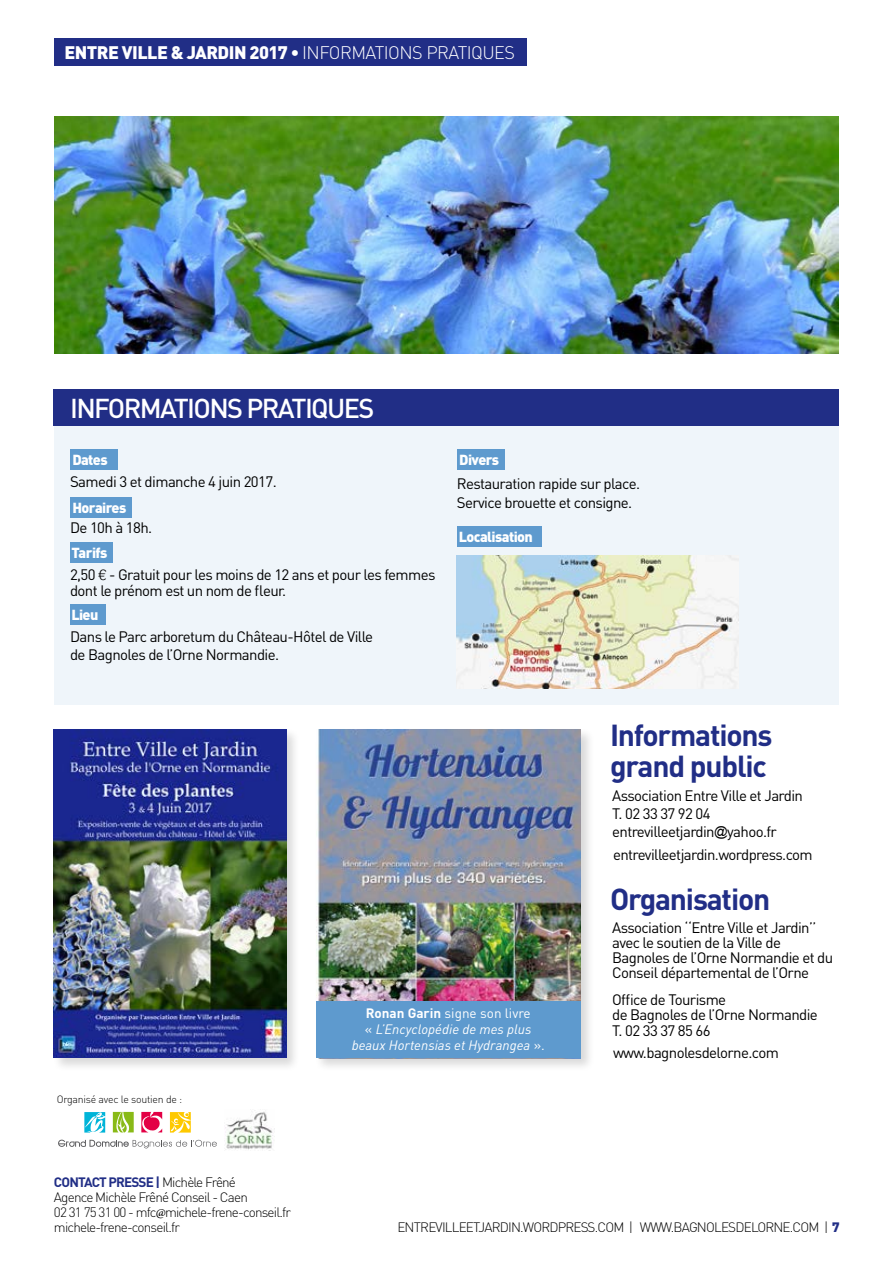
<style>
.page{position:relative;width:893px;height:1263px;background:#fff}
.page>*{position:absolute;margin:0;border:0;box-sizing:border-box;transform-origin:0 0}
.t1{font:700 30px/31.5px "DIN";letter-spacing:-.04em;color:#212e86}
.t2{font:500 27px "DIN";letter-spacing:-.06em;color:#fff}
.t3{font:900 18px "DIN";letter-spacing:-.03em;color:#fff}
.t4{font:15px/15px "DIN";letter-spacing:-.04em;color:#000}
.t5{font:900 14.4px "DIN";letter-spacing:-.04em;color:#fff}
.t6{font:300 13.5px/15px "DIN";letter-spacing:-.06em;color:#000}
.t7{font:italic 13.5px/16.2px "DIN";color:#fff;text-align:center}
.t8{font:300 10.5px "DIN";letter-spacing:-.02em;color:#000}
.s1{font-weight:300}
.s2{font-family:"Helvetica";font-weight:300}
.s3{font-family:"Arial";font-size:13.5px}
.s4{font-weight:700;color:#212e86}
.s5{font-family:"Minion Pro";font-weight:400}
.s6{font-weight:700;font-style:normal}
.s7{font-style:normal}
.s8{font-weight:900;color:#212e86}
</style>
<div class="page">
<div style="left:315px;top:727px;width:280px;height:345px;background:#000;opacity:.15"></div>
<img style="left:317px;top:729px;width:263px;height:272px">
<div style="left:54px;top:389px;width:785px;height:315px;background:#eff5fa"></div>
<div style="left:317px;top:1001px;width:264px;height:57px;background:#5e9ace"></div>
<div style="left:52px;top:727px;width:249px;height:345px;background:#000;opacity:.15"></div>
<img style="left:54px;top:729px;width:232px;height:329px">
<div style="left:54px;top:38px;width:473px;height:27px;background:#212e86"></div>
<img style="left:457px;top:555px;width:281px;height:133px">
<div style="left:70px;top:449px;width:48px;height:21px;background:#5e9ace"></div>
<div style="left:457px;top:449px;width:47px;height:21px;background:#5e9ace"></div>
<div style="left:457px;top:526px;width:85px;height:20px;background:#5e9ace"></div>
<div style="left:70px;top:497px;width:62px;height:20px;background:#5e9ace"></div>
<div style="left:70px;top:543px;width:42px;height:20px;background:#5e9ace"></div>
<div style="left:70px;top:605px;width:35px;height:20px;background:#5e9ace"></div>
<div style="left:54px;top:389px;width:785px;height:36px;background:#212e86"></div>
<img style="left:54px;top:116px;width:785px;height:238px">
<svg style="left:113px;top:1112px;width:21px;height:20px"></svg>
<svg style="left:141px;top:1112px;width:21px;height:20px"></svg>
<svg style="left:170px;top:1112px;width:21px;height:20px"></svg>
<svg style="left:84px;top:1112px;width:21px;height:20px"></svg>
<svg style="left:58px;top:1139px;width:159px;height:9px"></svg>
<img style="left:225px;top:1110px;width:48px;height:41px">
<p class="t3" style="left:64px;top:41px;width:452px">ENTRE VILLE &amp; JARDIN 2017 • <span class="s1">INFORMATIONS PRATIQUES</span></p>
<h2 class="t2" style="left:70px;top:391px;width:306px">INFORMATIONS PRATIQUES</h2>
<p class="t5" style="left:72px;top:450px;width:37px">Dates</p>
<p class="t5" style="left:459px;top:450px;width:42px">Divers</p>
<p class="t4" style="left:70px;top:474px;width:208px">Samedi 3 et dimanche 4 juin 2017.</p>
<p class="t4" style="left:70px;top:520px;width:84px">De 10h à 18h.</p>
<p class="t4" style="left:70px;top:566px;width:367px;line-height:16.5px">2,50 <span class="s2">€</span> - Gratuit pour les moins de 12 ans et pour les femmes dont le prénom est un nom de fleur.</p>
<p class="t4" style="left:70px;top:627px;width:305px;line-height:18px">Dans le Parc arboretum du Château-Hôtel de Ville de Bagnoles de l’Orne Normandie.</p>
<p class="t5" style="left:72px;top:498px;width:55px">Horaires</p>
<p class="t5" style="left:72px;top:543px;width:37px">Tarifs</p>
<p class="t5" style="left:71px;top:605px;width:29px">Lieu</p>
<p class="t4" style="left:457px;top:473px;width:185px;line-height:19.8px">Restauration rapide sur place.<br>Service brouette et consigne.</p>
<p class="t5" style="left:459px;top:527px;width:76px">Localisation</p>
<h1 class="t1" style="left:610px;top:718px;width:164px">Informations grand public</h1>
<p class="t4" style="left:612px;top:786px;width:192px;line-height:18px">Association Entre Ville et Jardin<br>T. 02 33 37 92 04 entrevilleetjardin<span class="s3">@</span>yahoo.fr</p>
<p class="t4" style="left:613px;top:847px;width:201px">entrevilleetjardin.wordpress.com</p>
<h1 class="t1" style="left:610px;top:882px;width:162px">Organisation</h1>
<p class="t8" style="left:57px;top:1093px;width:127px">Organisé avec le soutien de :</p>
<p class="t6" style="left:54px;top:1174px;width:239px"><span class="s4">CONTACT PRESSE |</span> Michèle Frêné<br>Agence Michèle Frêné Conseil - Caen<br>02 31 75 31 00 - mfc<span class="s5">@</span>michele-frene-conseil.fr michele-frene-conseil.fr</p>
<p class="t7" style="left:352px;top:1004px;width:195px"><span class="s6">Ronan Garin</span> <span class="s7">signe son livre<br>«</span> L’Encyclopédie de mes plus beaux Hortensias et Hydrangea <span class="s7">».</span></p>
<p class="t4" style="left:612px;top:919px;width:223px">Association ‘‘Entre Ville et Jardin’’ avec le soutien de la Ville de Bagnoles de l’Orne Normandie et du Conseil départemental de l’Orne</p>
<p class="t4" style="left:612px;top:991px;width:207px">Office de Tourisme<br>de Bagnoles de l’Orne Normandie</p>
<p class="t4" style="left:612px;top:1019px;width:168px;line-height:22.4px">T. 02 33 37 85 66 www.bagnolesdelorne.com</p>
<p class="t6" style="left:397px;top:1219px;width:444px">ENTREVILLEETJARDIN.WORDPRESS.COM | WWW.BAGNOLESDELORNE.COM | <span class="s8">7</span></p>
</div>
